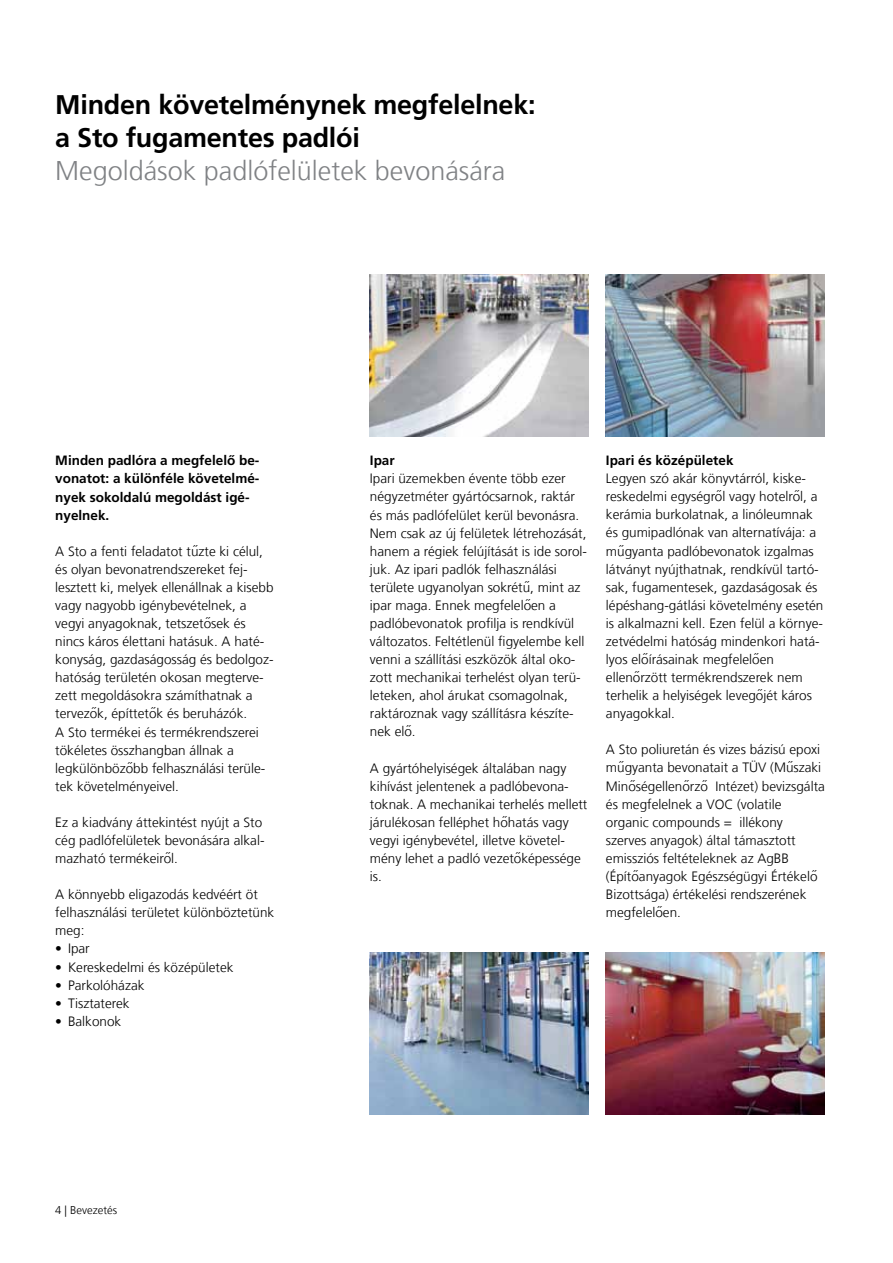
<style>
.page{position:relative;width:893px;height:1263px;background:#fff}
.page>*{position:absolute;margin:0;border:0;box-sizing:border-box;transform-origin:0 0}
.t1{font:700 27px/33px "Sto Frutiger";letter-spacing:-.01em;color:#000}
.t2{font:300 27px "Sto Frutiger";color:#808285}
.t3{font:300 13.5px/18.1px "Sto Frutiger";color:#000}
.t4{font:700 13.5px/18.1px "Sto Frutiger";color:#000}
.t5{font:300 11.25px "Sto Frutiger";color:#000}
</style>
<div class="page">
<img style="left:370px;top:952px;width:219px;height:163px">
<img style="left:370px;top:274px;width:219px;height:163px">
<img style="left:606px;top:274px;width:219px;height:163px">
<img style="left:606px;top:952px;width:219px;height:163px">
<h1 class="t1" style="left:55px;top:88px;width:482px">Minden követelménynek megfelelnek: a Sto fugamentes padlói</h1>
<h1 class="t2" style="left:55px;top:155px;width:452px">Megoldások padlófelületek bevonására</h1>
<p class="t4" style="left:55px;top:452px;width:206px">Minden padlóra a megfelelő be&shy;vonatot: a különféle követelmé&shy;nyek sokoldalú megoldást igé&shy;nyelnek.</p>
<p class="t3" style="left:55px;top:542px;width:220px">A Sto a fenti feladatot tűzte ki célul, és olyan bevonatrendszereket fej&shy;lesztett ki, melyek ellenállnak a kisebb vagy nagyobb igénybevételnek, a vegyi anyagoknak, tetszetősek és nincs káros élettani hatásuk. A haté&shy;konyság, gazdaságosság és bedolgoz&shy;hatóság területén okosan megterve&shy;zett megoldásokra számíthatnak a tervezők, építtetők és beruházók.<br>A Sto termékei és termékrendszerei tökéletes összhangban állnak a legkülönbözőbb felhasználási terüle&shy;tek követelményeivel.</p>
<p class="t3" style="left:55px;top:813px;width:211px">Ez a kiadvány áttekintést nyújt a Sto cég padlófelületek bevonására alkal&shy;mazható termékeiről.</p>
<p class="t3" style="left:55px;top:885px;width:220px">A könnyebb eligazodás kedvéért öt felhasználási területet különböztetünk meg:</p>
<p class="t3" style="left:55px;top:940px;width:36px">• Ipar</p>
<p class="t3" style="left:55px;top:958px;width:180px">• Kereskedelmi és középületek</p>
<p class="t3" style="left:55px;top:976px;width:91px">• Parkolóházak</p>
<p class="t3" style="left:55px;top:994px;width:76px">• Tisztaterek</p>
<p class="t3" style="left:55px;top:1012px;width:68px">• Balkonok</p>
<p class="t5" style="left:55px;top:1204px;width:63px">4 | Bevezetés</p>
<p class="t4" style="left:370px;top:452px;width:26px">Ipar</p>
<p class="t3" style="left:370px;top:470px;width:219px">Ipari üzemekben évente több ezer négyzetméter gyártócsarnok, raktár és más padlófelület kerül bevonásra.<br>Nem csak az új felületek létrehozását, hanem a régiek felújítását is ide sorol&shy;juk. Az ipari padlók felhasználási területe ugyanolyan sokrétű, mint az ipar maga. Ennek megfelelően a padlóbevonatok profilja is rendkívül változatos. Feltétlenül figyelembe kell venni a szállítási eszközök által oko&shy;zott mechanikai terhelést olyan terü&shy;leteken, ahol árukat csomagolnak, raktároznak vagy szállításra készíte&shy;nek elő.</p>
<p class="t3" style="left:370px;top:759px;width:219px">A gyártóhelyiségek általában nagy kihívást jelentenek a padlóbevona&shy;toknak. A mechanikai terhelés mellett járulékosan felléphet hőhatás vagy vegyi igénybevétel, illetve követel&shy;mény lehet a padló vezetőképessége is.</p>
<p class="t4" style="left:606px;top:451px;width:129px">Ipari és középületek</p>
<p class="t3" style="left:606px;top:470px;width:219px">Legyen szó akár könyvtárról, kiske&shy;reskedelmi egységről vagy hotelről, a kerámia burkolatnak, a linóleumnak és gumipadlónak van alternatívája: a műgyanta padlóbevonatok izgalmas látványt nyújthatnak, rendkívül tartó&shy;sak, fugamentesek, gazdaságosak és lépéshang-gátlási követelmény esetén is alkalmazni kell. Ezen felül a környe&shy;zetvédelmi hatóság mindenkori hatá&shy;lyos előírásainak megfelelően ellenőrzött termékrendszerek nem terhelik a helyiségek levegőjét káros anyagokkal.</p>
<p class="t3" style="left:606px;top:741px;width:220px">A Sto poliuretán és vizes bázisú epoxi műgyanta bevonatait a TÜV (Műszaki Minőségellenőrző Intézet) bevizsgálta és megfelelnek a VOC (volatile organic compounds = illékony szerves anyagok) által támasztott emissziós feltételeknek az AgBB (Építőanyagok Egészségügyi Értékelő Bizottsága) értékelési rendszerének megfelelően.</p>
</div>
